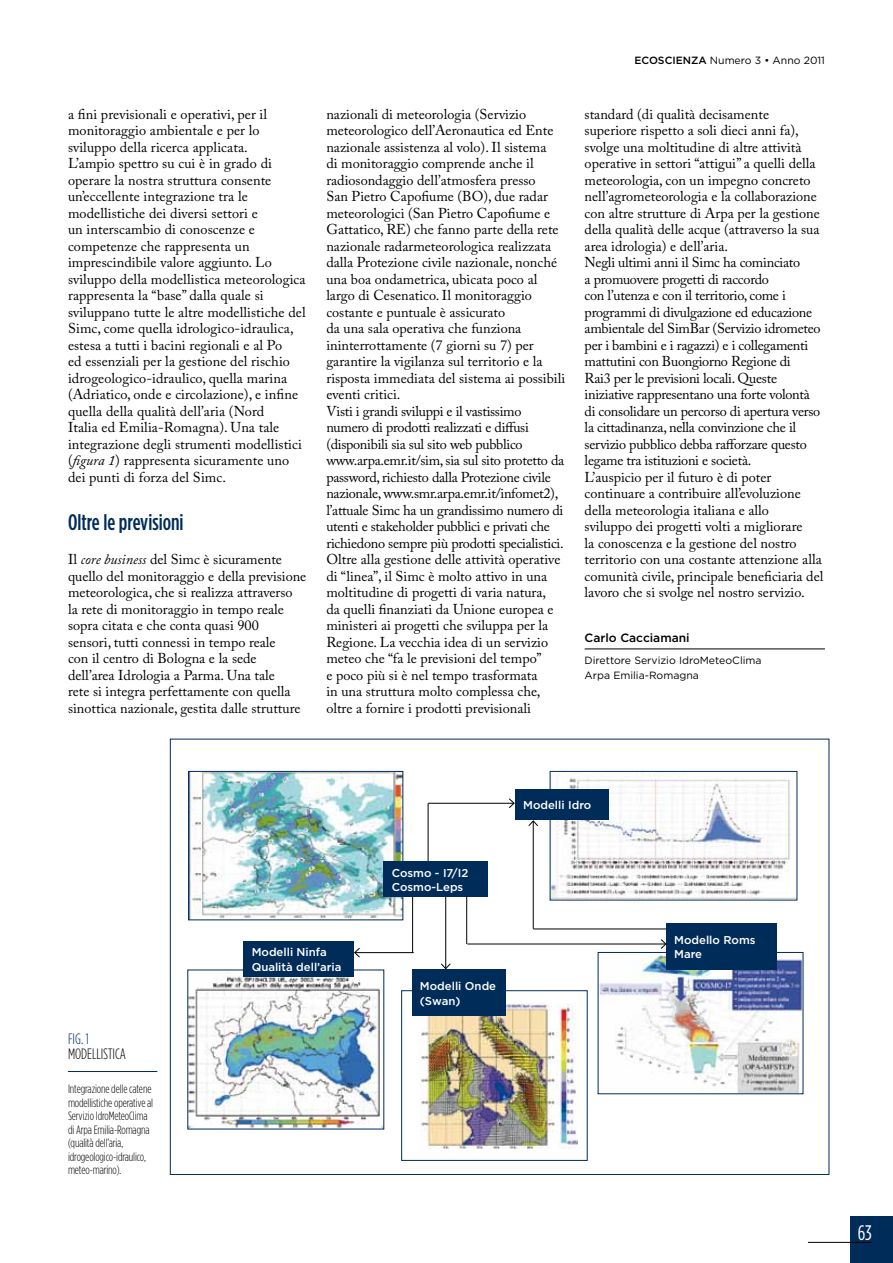
<style>
.page{position:relative;width:893px;height:1263px;background:#fff}
.page>*{position:absolute;margin:0;border:0;box-sizing:border-box;transform-origin:0 0}
.t1{font:500 22.5px "Gotham Condensed";color:#002c5a}
.t2{font:21px "Gotham Condensed";color:#fff}
.t3{font:300 15px "Gotham Condensed";color:#000}
.t4{font:300 15px "Gotham Condensed";color:#002c5a}
.t5{font:14.25px/16.5px "Adobe Caslon Pro";color:#000}
.t6{font:300 12px/13.5px "Gotham Condensed";letter-spacing:-.01em;color:#000}
.t7{font:500 12px "Gotham";color:#000}
.t8{font:500 11.4px/14.2px "Gotham HTF";color:#fff}
.t9{font:10.5px/15px "Gotham";color:#000}
.s1{font-style:italic}
.s2{font-weight:500}
</style>
<div class="page">
<div style="left:850px;top:1216px;width:43px;height:47px;background:#002c5a"></div>
<hr style="left:808px;top:1242px;width:64px;height:1px;background:#000">
<hr style="left:585px;top:649px;width:240px;height:1px;background:#000">
<hr style="left:68px;top:1071px;width:89px;height:1px;background:#002c5a">
<hr style="left:533px;top:821px;width:1px;height:108px;background:#000">
<svg style="left:528px;top:820px;width:10px;height:6px"></svg>
<hr style="left:533px;top:929px;width:151px;height:1px;background:#000">
<hr style="left:445px;top:897px;width:1px;height:72px;background:#000">
<svg style="left:441px;top:963px;width:10px;height:6px"></svg>
<hr style="left:412px;top:894px;width:1px;height:59px;background:#000">
<hr style="left:428px;top:803px;width:1px;height:59px;background:#000">
<hr style="left:467px;top:944px;width:199px;height:1px;background:#000">
<svg style="left:660px;top:939px;width:6px;height:10px"></svg>
<hr style="left:355px;top:952px;width:59px;height:1px;background:#000">
<svg style="left:354px;top:947px;width:6px;height:11px"></svg>
<img style="left:190px;top:773px;width:211px;height:145px">
<div style="left:188px;top:771px;width:215px;height:149px;border:1px solid #002c5a"></div>
<hr style="left:428px;top:803px;width:86px;height:1px;background:#000">
<svg style="left:509px;top:798px;width:6px;height:10px"></svg>
<img style="left:552px;top:773px;width:238px;height:125px">
<div style="left:550px;top:771px;width:247px;height:129px;border:1px solid #002c5a"></div>
<img style="left:600px;top:954px;width:201px;height:138px">
<div style="left:384px;top:861px;width:104px;height:36px;background:#002c5a"></div>
<div style="left:515px;top:789px;width:94px;height:31px;background:#002c5a"></div>
<div style="left:666px;top:923px;width:110px;height:46px;background:#002c5a"></div>
<hr style="left:466px;top:896px;width:1px;height:48px;background:#000">
<img style="left:420px;top:1003px;width:157px;height:145px">
<div style="left:401px;top:990px;width:186px;height:170px;border:1px solid #002c5a"></div>
<div style="left:412px;top:969px;width:93px;height:47px;background:#002c5a"></div>
<img style="left:190px;top:972px;width:192px;height:155px">
<div style="left:244px;top:941px;width:110px;height:35px;background:#002c5a"></div>
<p class="t5" style="left:68px;top:105px;width:239px">a fini previsionali e operativi, per il monitoraggio ambientale e per lo sviluppo della ricerca applicata.<br>L’ampio spettro su cui è in grado di operare la nostra struttura consente un’eccellente integrazione tra le modellistiche dei diversi settori e<br>un interscambio di conoscenze e competenze che rappresenta un imprescindibile valore aggiunto. Lo sviluppo della modellistica meteorologica rappresenta la “base” dalla quale si sviluppano tutte le altre modellistiche del Simc, come quella idrologico-idraulica, estesa a tutti i bacini regionali e al Po<br>ed essenziali per la gestione del rischio idrogeologico-idraulico, quella marina (Adriatico, onde e circolazione), e infine quella della qualità dell’aria (Nord<br>Italia ed Emilia-Romagna). Una tale integrazione degli strumenti modellistici (<span class="s1">figura 1</span>) rappresenta sicuramente uno dei punti di forza del Simc.</p>
<h1 class="t1" style="left:68px;top:509px;width:117px">Oltre le previsioni</h1>
<p class="t5" style="left:68px;top:551px;width:240px">Il <span class="s1">core business</span> del Simc è sicuramente quello del monitoraggio e della previsione meteorologica, che si realizza attraverso<br>la rete di monitoraggio in tempo reale sopra citata e che conta quasi 900<br>sensori, tutti connessi in tempo reale<br>con il centro di Bologna e la sede dell’area Idrologia a Parma. Una tale<br>rete si integra perfettamente con quella sinottica nazionale, gestita dalle strutture</p>
<p class="t9" style="left:634px;top:53px;width:192px"><span class="s2">ecoscienza</span> Numero 3 • Anno 2011</p>
<p class="t5" style="left:326px;top:105px;width:240px">nazionali di meteorologia (Servizio meteorologico dell’Aeronautica ed Ente nazionale assistenza al volo). Il sistema<br>di monitoraggio comprende anche il radiosondaggio dell’atmosfera presso<br>San Pietro Capofiume (BO), due radar meteorologici (San Pietro Capofiume e Gattatico, RE) che fanno parte della rete nazionale radarmeteorologica realizzata dalla Protezione civile nazionale, nonché una boa ondametrica, ubicata poco al largo di Cesenatico. Il monitoraggio costante e puntuale è assicurato<br>da una sala operativa che funziona ininterrottamente (7 giorni su 7) per garantire la vigilanza sul territorio e la risposta immediata del sistema ai possibili eventi critici.<br>Visti i grandi sviluppi e il vastissimo numero di prodotti realizzati e diffusi (disponibili sia sul sito web pubblico www.arpa.emr.it/sim, sia sul sito protetto da password, richiesto dalla Protezione civile nazionale, www.smr.arpa.emr.it/infomet2), l’attuale Simc ha un grandissimo numero di utenti e stakeholder pubblici e privati che richiedono sempre più prodotti specialistici.<br>Oltre alla gestione delle attività operative di “linea”, il Simc è molto attivo in una moltitudine di progetti di varia natura,<br>da quelli finanziati da Unione europea e ministeri ai progetti che sviluppa per la Regione. La vecchia idea di un servizio meteo che “fa le previsioni del tempo”<br>e poco più si è nel tempo trasformata<br>in una struttura molto complessa che, oltre a fornire i prodotti previsionali</p>
<p class="t5" style="left:585px;top:105px;width:240px">standard (di qualità decisamente superiore rispetto a soli dieci anni fa), svolge una moltitudine di altre attività operative in settori “attigui” a quelli della meteorologia, con un impegno concreto nell’agrometeorologia e la collaborazione con altre strutture di Arpa per la gestione della qualità delle acque (attraverso la sua area idrologia) e dell’aria.<br>Negli ultimi anni il Simc ha cominciato<br>a promuovere progetti di raccordo<br>con l’utenza e con il territorio, come i programmi di divulgazione ed educazione ambientale del SimBar (Servizio idrometeo per i bambini e i ragazzi) e i collegamenti mattutini con Buongiorno Regione di<br>Rai3 per le previsioni locali. Queste iniziative rappresentano una forte volontà di consolidare un percorso di apertura verso la cittadinanza, nella convinzione che il servizio pubblico debba rafforzare questo legame tra istituzioni e società.<br>L’auspicio per il futuro è di poter continuare a contribuire all’evoluzione della meteorologia italiana e allo<br>sviluppo dei progetti volti a migliorare<br>la conoscenza e la gestione del nostro territorio con una costante attenzione alla comunità civile, principale beneficiaria del lavoro che si svolge nel nostro servizio.</p>
<p class="t7" style="left:585px;top:631px;width:106px">Carlo Cacciamani</p>
<p class="t9" style="left:585px;top:652px;width:178px">Direttore Servizio IdroMeteoClima<br>Arpa Emilia-Romagna</p>
<p class="t8" style="left:392px;top:865px;width:78px">Cosmo - I7/I2<br>Cosmo-Leps</p>
<p class="t8" style="left:523px;top:798px;width:70px">Modelli Idro</p>
<p class="t4" style="left:68px;top:1030px;width:22px">Fig. 1</p>
<p class="t3" style="left:68px;top:1045px;width:13px">Modellistica</p>
<p class="t6" style="left:68px;top:1082px;width:87px">Integrazione delle catene modellistiche operative al<br>Servizio IdroMeteoClima di Arpa Emilia-Romagna (qualità dell’aria, idrogeologico-idraulico, meteo-marino).</p>
<p class="t8" style="left:252px;top:945px;width:91px">Modelli Ninfa<br>Qualità dell’aria</p>
<p class="t8" style="left:420px;top:979px;width:78px">Modelli Onde (Swan)</p>
<p class="t8" style="left:674px;top:932px;width:83px">Modello Roms<br>Mare</p>
<h2 class="t2" style="left:858px;top:1221px;width:16px">63</h2>
</div>
